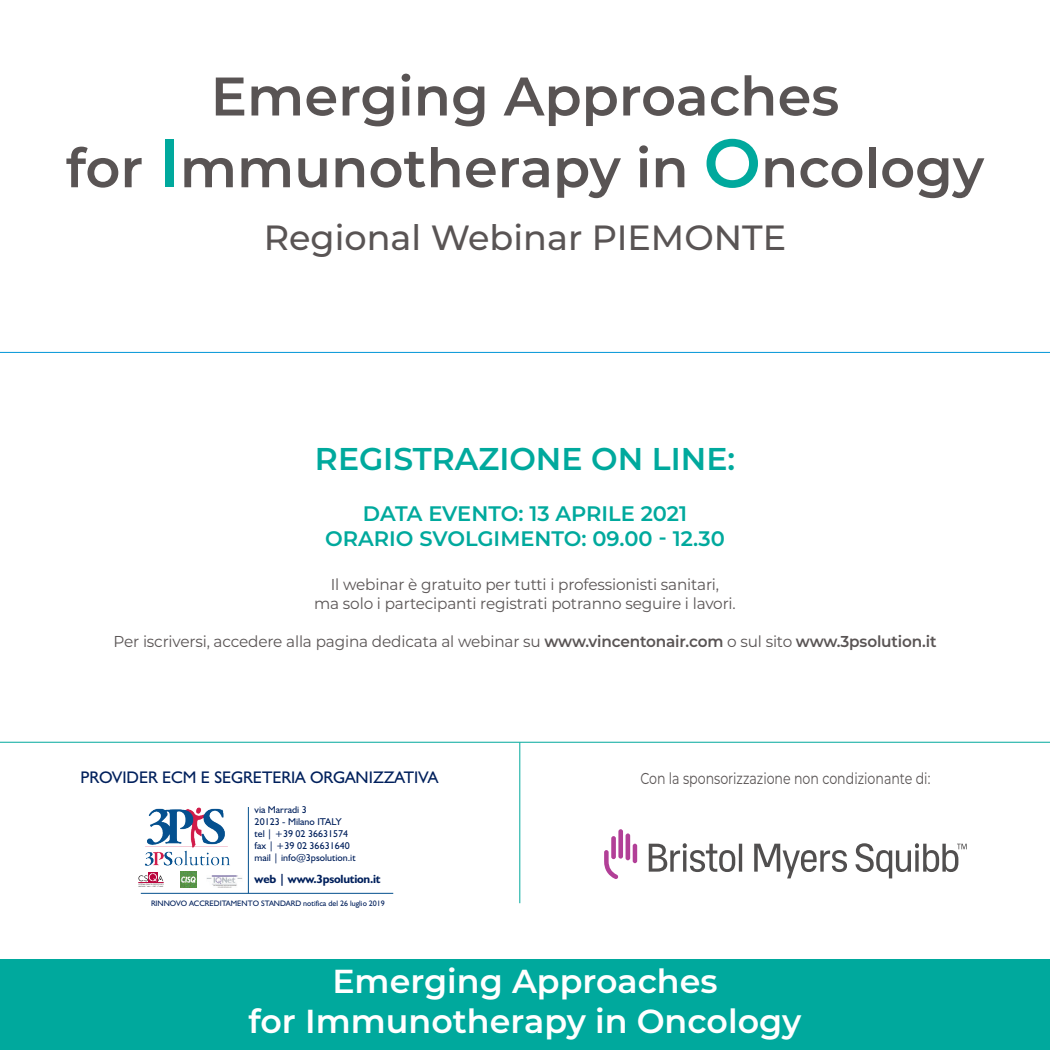
<style>
.page{position:relative;width:1050px;height:1050px;background:#fff}
.page>*{position:absolute;margin:0;border:0;box-sizing:border-box;transform-origin:0 0}
.t1{font:600 54.25px "Montserrat";color:#595454}
.t2{font:500 35px "Montserrat";color:#595454}
.t3{font:600 33.25px "Montserrat";color:#fff}
.t4{font:600 31.5px "Montserrat";color:#00a99d}
.t5{font:600 21px "Montserrat";color:#00a99d}
.t6{font:16.97px "Humanist 521 BT";color:#00205c}
.t7{font:15.75px "Montserrat";letter-spacing:-.01em;color:#595454}
.t8{font:15.75px "Montserrat";letter-spacing:-.01em;color:#595454;scale:.8 1}
.t9{font:700 11.9px "Humanist 521 BT";letter-spacing:-.02em;color:#00205c}
.t10{font:9.97px/11.9px "Humanist 521 BT";color:#00205c}
.t11{font:7.88px "Humanist 521 BT";color:#00205c}
.s1{font-size:68.25px;color:#00a99d}
.s2{font-weight:600}
</style>
<div class="page">
<div style="left:0;top:959px;width:1050px;height:91px;background:#00a99d"></div>
<svg style="left:604px;top:829px;width:33px;height:50px"></svg>
<svg style="left:649px;top:843px;width:318px;height:35px"></svg>
<img style="left:145px;top:807px;width:85px;height:59px">
<div style="left:148px;top:872px;width:9px;height:11px;background:#b9053d"></div>
<svg style="left:138px;top:873px;width:26px;height:12px"></svg>
<img style="left:207px;top:875px;width:35px;height:12px">
<img style="left:180px;top:872px;width:16px;height:16px">
<hr style="left:248px;top:807px;width:1px;height:86px;background:#04508e">
<hr style="left:141px;top:893px;width:252px;height:1px;background:#04508e">
<hr style="left:0;top:742px;width:1050px;height:1px;background:#00a99d">
<hr style="left:0;top:352px;width:1050px;height:1px;background:#0096d7">
<hr style="left:520px;top:742px;width:1px;height:161px;background:#00a99d">
<p class="t1" style="left:211px;top:58px;width:630px">Emerging Approaches</p>
<p class="t1" style="left:66px;top:130px;width:920px">for <span class="s1">I</span>mmunotherapy in <span class="s1">O</span>ncology</p>
<p class="t2" style="left:264px;top:213px;width:524px">Regional Webinar PIEMONTE</p>
<p class="t4" style="left:315px;top:437px;width:422px">REGISTRAZIONE ON LINE:</p>
<p class="t5" style="left:363px;top:498px;width:326px">DATA EVENTO: 13 APRILE 2021</p>
<p class="t5" style="left:325px;top:524px;width:401px">ORARIO SVOLGIMENTO: 09.00 - 12.30</p>
<p class="t7" style="left:331px;top:574px;width:390px">Il webinar è gratuito per tutti i professionisti sanitari,</p>
<p class="t7" style="left:314px;top:593px;width:423px">ma solo i partecipanti registrati potranno seguire i lavori.</p>
<p class="t7" style="left:114px;top:630px;width:824px">Per iscriversi, accedere alla pagina dedicata al webinar su <span class="s2">www.vincentonair.com</span> o sul sito <span class="s2">www.3psolution.it</span></p>
<p class="t6" style="left:80px;top:767px;width:359px">PROVIDER ECM E SEGRETERIA ORGANIZZATIVA</p>
<p class="t10" style="left:255px;top:804px;width:102px">via Marradi 3<br>20123 - Milano ITALY<br>tel | +39 02 36631574 fax | +39 02 36631640 mail | info@3psolution.it</p>
<p class="t9" style="left:255px;top:871px;width:127px">web | www.3psolution.it</p>
<p class="t11" style="left:151px;top:898px;width:235px">RINNOVO ACCREDITAMENTO STANDARD notifica del 26 luglio 2019</p>
<p class="t8" style="left:640px;top:767px;width:364px">Con la sponsorizzazione non condizionante di:</p>
<p class="t3" style="left:332px;top:958px;width:387px">Emerging Approaches</p>
<p class="t3" style="left:249px;top:998px;width:554px">for Immunotherapy in Oncology</p>
</div>
